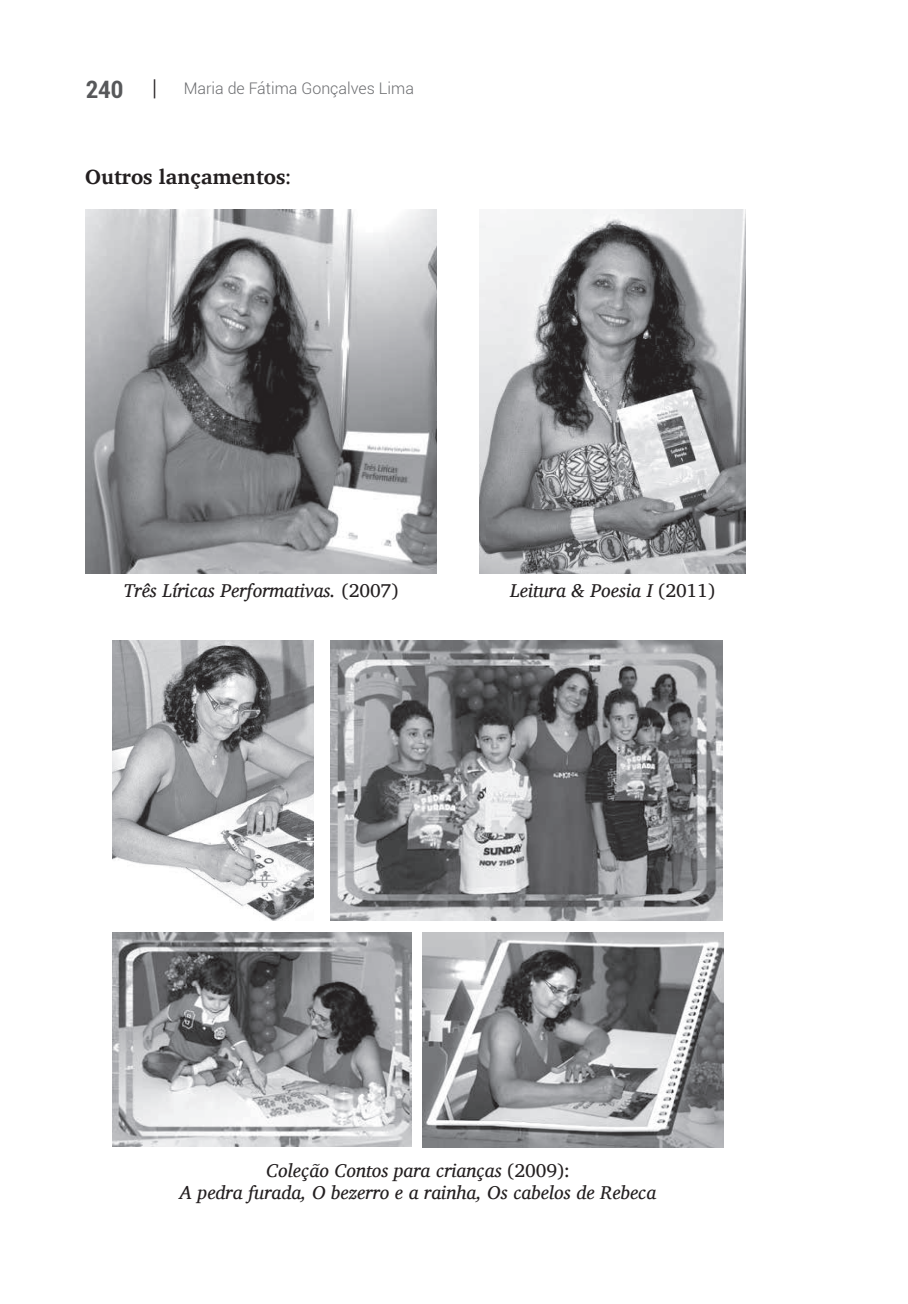
<style>
.page{position:relative;width:908px;height:1304px;background:#fff}
.page>*{position:absolute;margin:0;border:0;box-sizing:border-box;transform-origin:0 0}
.t1{font:700 21px "Charis SIL";color:#231f20}
.t2{font:italic 19px/22px "Charis SIL";color:#231f20;text-align:center}
.t3{font:300 16px "Roboto";color:#6c6d70}
.s1{font-weight:700;font-stretch:condensed;font-size:24px;color:#57585a}
.s2{font-family:"Book Antiqua";font-weight:400;font-size:20px;color:#231f20}
.s3{font-weight:400}
.s4{font-style:normal}
</style>
<div class="page">
<img style="left:85px;top:210px;width:352px;height:364px">
<img style="left:479px;top:210px;width:266px;height:364px">
<img style="left:112px;top:641px;width:201px;height:279px">
<img style="left:330px;top:641px;width:391px;height:279px">
<img style="left:422px;top:933px;width:301px;height:215px">
<img style="left:112px;top:933px;width:299px;height:214px">
<p class="t3" style="left:86px;top:77px;width:330px"><span class="s1">240</span> <span class="s2">|</span> Maria de Fátima Gonçalves Lima</p>
<p class="t1" style="left:85px;top:164px;width:208px">Outros lançamentos<span class="s3">:</span></p>
<p class="t2" style="left:123px;top:579px;width:276px">Três Líricas Performativas. <span class="s4">(2007)</span></p>
<p class="t2" style="left:510px;top:579px;width:207px">Leitura &amp; Poesia I <span class="s4">(2011)</span></p>
<p class="t2" style="left:179px;top:1160px;width:478px">Coleção Contos para crianças <span class="s4">(2009):<br></span>A pedra furada, O bezerro e a rainha, Os cabelos de Rebeca</p>
</div>
